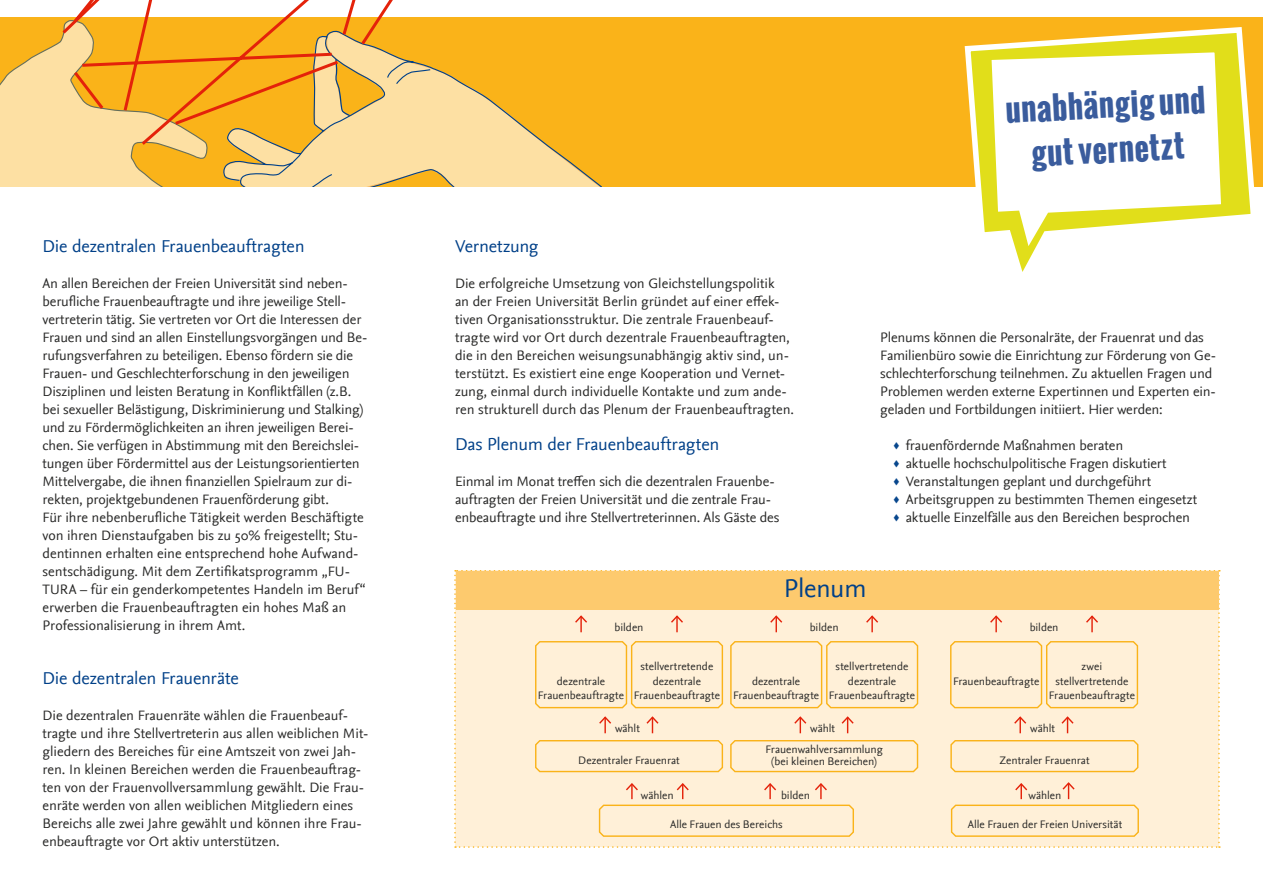
<style>
.page{position:relative;width:1263px;height:893px;background:#fff}
.page>*{position:absolute;margin:0;border:0;box-sizing:border-box;transform-origin:0 0}
.t1{font:700 31.5px/45px "Oswald";color:#3a5c9d;text-align:center}
.t2{font:26.7px "Nexus Sans";letter-spacing:-.01em;color:#004088}
.t3{font:18px "Nexus Sans";letter-spacing:-.01em;color:#004088}
.t4{font:14.25px/18px "Nexus Sans";letter-spacing:-.005em;color:#272726}
.t5{font:11.4px/14.2px "Nexus Sans";color:#272726;text-align:center}
</style>
<div class="page">
<div style="left:0;top:17px;width:1263px;height:170px;background:#fab319"></div>
<svg style="left:223px;top:121px;width:379px;height:66px"></svg>
<svg style="left:0;top:42px;width:208px;height:145px"></svg>
<svg style="left:59px;top:0;width:459px;height:148px"></svg>
<svg style="left:454px;top:570px;width:766px;height:278px;background:#fee8c3"></svg>
<svg style="left:964px;top:27px;width:290px;height:245px"></svg>
<svg style="left:984px;top:45px;width:244px;height:219px"></svg>
<p class="t3" style="left:43px;top:236px;width:264px">Die dezentralen Frauenbeauftragten</p>
<p class="t4" style="left:43px;top:274px;width:326px">An allen Bereichen der Freien Universität sind neben&shy;berufliche Frauenbeauftragte und ihre jeweilige Stell&shy;vertreterin tätig. Sie vertreten vor Ort die Interessen der Frauen und sind an allen Einstellungsvorgängen und Be&shy;rufungsverfahren zu beteiligen. Ebenso fördern sie die Frauen- und Geschlechterforschung in den jeweiligen Disziplinen und leisten Beratung in Konfliktfällen (z.B. bei sexueller Belästigung, Diskriminierung und Stalking) und zu Fördermöglichkeiten an ihren jeweiligen Berei&shy;chen. Sie verfügen in Abstimmung mit den Bereichslei&shy;tungen über Fördermittel aus der Leistungsorientierten Mittelvergabe, die ihnen finanziellen Spielraum zur di&shy;rekten, projektgebundenen Frauenförderung gibt.<br>Für ihre nebenberufliche Tätigkeit werden Beschäftigte von ihren Dienstaufgaben bis zu 50% freigestellt; Stu&shy;dentinnen erhalten eine entsprechend hohe Aufwand&shy;sentschädigung. Mit dem Zertifikatsprogramm „FU-TURA – für ein genderkompetentes Handeln im Beruf“ erwerben die Frauenbeauftragten ein hohes Maß an Professionalisierung in ihrem Amt.</p>
<p class="t3" style="left:43px;top:668px;width:198px">Die dezentralen Frauenräte</p>
<p class="t4" style="left:43px;top:706px;width:328px">Die dezentralen Frauenräte wählen die Frauenbeauf&shy;tragte und ihre Stellvertreterin aus allen weiblichen Mit&shy;gliedern des Bereiches für eine Amtszeit von zwei Jah&shy;ren. In kleinen Bereichen werden die Frauenbeauftrag&shy;ten von der Frauenvollversammlung gewählt. Die Frau&shy;enräte werden von allen weiblichen Mitgliedern eines Bereichs alle zwei Jahre gewählt und können ihre Frau&shy;enbeauftragte vor Ort aktiv unterstützen.</p>
<h1 class="t1" style="left:1004px;top:87px;width:202px;rotate:-3deg">unabhängig und gut vernetzt</h1>
<p class="t3" style="left:455px;top:236px;width:85px">Vernetzung</p>
<p class="t4" style="left:455px;top:274px;width:341px">Die erfolgreiche Umsetzung von Gleichstellungspolitik<br>an der Freien Universität Berlin gründet auf einer effek&shy;tiven Organisationsstruktur. Die zentrale Frauenbeauf&shy;tragte wird vor Ort durch dezentrale Frauenbeauftragten, die in den Bereichen weisungsunabhängig aktiv sind, un&shy;terstützt. Es existiert eine enge Kooperation und Vernet&shy;zung, einmal durch individuelle Kontakte und zum ande&shy;ren strukturell durch das Plenum der Frauenbeauftragten.</p>
<p class="t3" style="left:455px;top:434px;width:266px">Das Plenum der Frauenbeauftragten</p>
<p class="t4" style="left:455px;top:472px;width:326px">Einmal im Monat treffen sich die dezentralen Frauenbe&shy;auftragten der Freien Universität und die zentrale Frau&shy;enbeauftragte und ihre Stellvertreterinnen. Als Gäste des</p>
<p class="t4" style="left:880px;top:328px;width:337px">Plenums können die Personalräte, der Frauenrat und das Familienbüro sowie die Einrichtung zur Förderung von Ge&shy;schlechterforschung teilnehmen. Zu aktuellen Fragen und Problemen werden externe Expertinnen und Experten ein&shy;geladen und Fortbildungen initiiert. Hier werden:</p>
<p class="t4" style="left:906px;top:436px;width:293px">frauenfördernde Maßnahmen beraten<br>aktuelle hochschulpolitische Fragen diskutiert Veranstaltungen geplant und durchgeführt Arbeitsgruppen zu bestimmten Themen eingesetzt aktuelle Einzelfälle aus den Bereichen besprochen</p>
<h2 class="t2" style="left:784px;top:573px;width:84px">Plenum</h2>
<p class="t5" style="left:615px;top:620px;width:30px">bilden</p>
<p class="t5" style="left:810px;top:620px;width:30px">bilden</p>
<p class="t5" style="left:1030px;top:620px;width:30px">bilden</p>
<p class="t5" style="left:634px;top:660px;width:88px">stellvertretende dezentrale<br>Frauenbeauftragte</p>
<p class="t5" style="left:829px;top:660px;width:88px">stellvertretende dezentrale<br>Frauenbeauftragte</p>
<p class="t5" style="left:538px;top:674px;width:88px">dezentrale<br>Frauenbeauftragte</p>
<p class="t5" style="left:733px;top:674px;width:88px">dezentrale<br>Frauenbeauftragte</p>
<p class="t5" style="left:953px;top:674px;width:88px">Frauenbeauftragte</p>
<p class="t5" style="left:1049px;top:660px;width:88px">zwei stellvertretende<br>Frauenbeauftragte</p>
<p class="t5" style="left:615px;top:721px;width:26px">wählt</p>
<p class="t5" style="left:810px;top:721px;width:26px">wählt</p>
<p class="t5" style="left:1030px;top:721px;width:26px">wählt</p>
<p class="t5" style="left:578px;top:753px;width:103px">Dezentraler Frauenrat</p>
<p class="t5" style="left:766px;top:743px;width:119px;line-height:12px">Frauenwahlversammlung (bei kleinen Bereichen)</p>
<p class="t5" style="left:641px;top:789px;width:34px">wählen</p>
<p class="t5" style="left:781px;top:789px;width:30px">bilden</p>
<p class="t5" style="left:999px;top:753px;width:92px">Zentraler Frauenrat</p>
<p class="t5" style="left:1028px;top:789px;width:34px">wählen</p>
<p class="t5" style="left:670px;top:818px;width:114px">Alle Frauen des Bereichs</p>
<p class="t5" style="left:968px;top:818px;width:156px">Alle Frauen der Freien Universität</p>
</div>
